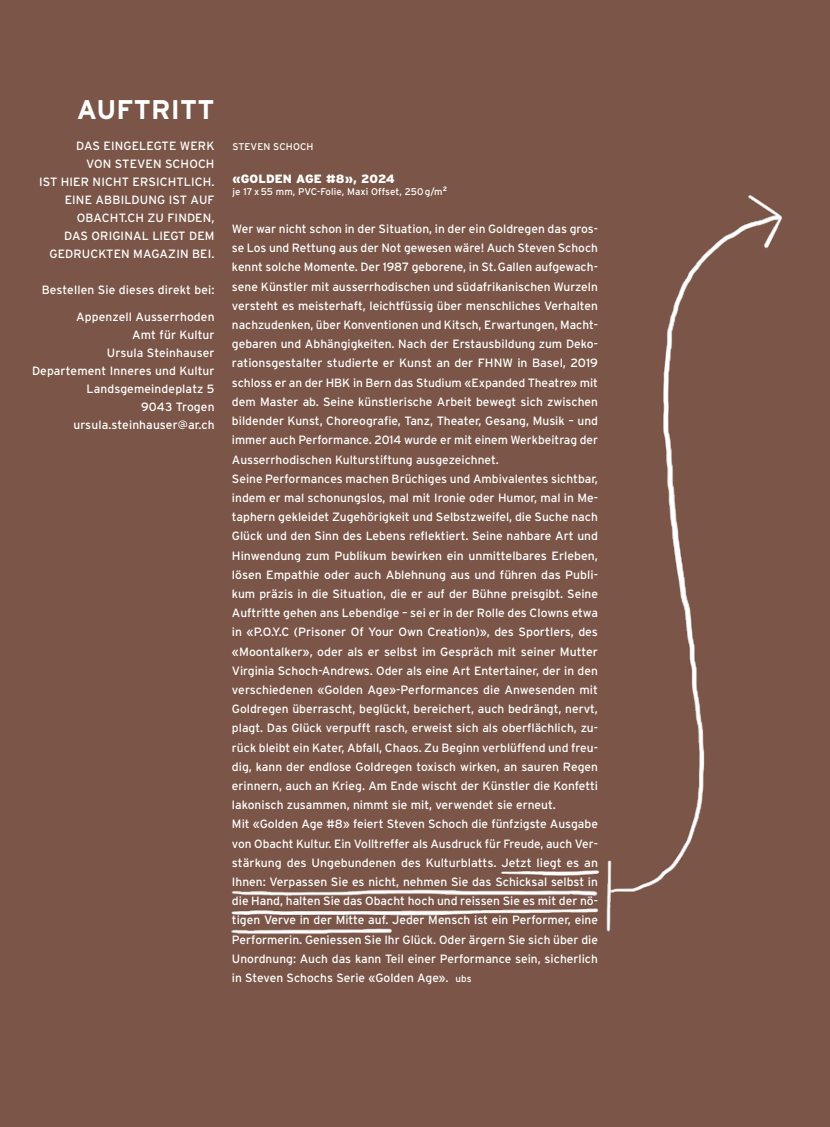
<style>
.page{position:relative;width:830px;height:1127px;background:#fff}
.page>*{position:absolute;margin:0;border:0;box-sizing:border-box;transform-origin:0 0}
.t1{font:700 27px "Interstate";letter-spacing:.01em;color:#fff}
.t2{font:12px/19.2px "Interstate";color:#fff;text-align:right}
.t3{font:900 12px "Interstate";letter-spacing:.01em;color:#fff}
.t4{font:9.75px "Interstate";letter-spacing:.01em;color:#fff}
.s1{font-size:9.75px}
</style>
<div class="page">
<div style="left:0;top:0;width:604px;height:1127px;background:#7a5548"></div>
<div style="left:604px;top:0;width:225px;height:1127px;background:#7a5548"></div>
<h1 class="t1" style="left:77px;top:94px;width:139px">AUFTRITT</h1>
<p class="t2" style="left:39px;top:137px;width:177px;line-height:18px">DAS EINGELEGTE WERK<br>VON STEVEN SCHOCH<br>IST HIER NICHT ERSICHTLICH.<br>EINE ABBILDUNG IST AUF<br>OBACHT.CH ZU FINDEN,<br>DAS ORIGINAL LIEGT DEM<br>GEDRUCKTEN MAGAZIN BEI.</p>
<p class="t2" style="left:42px;top:280px;width:174px">Bestellen Sie dieses direkt bei:</p>
<p class="t2" style="left:32px;top:308px;width:184px;line-height:18px">Appenzell Ausserrhoden<br>Amt für Kultur<br>Ursula Steinhauser<br>Departement Inneres und Kultur<br>Landsgemeindeplatz 5<br>9043 Trogen ursula.steinhauser@ar.ch</p>
<p class="t4" style="left:232px;top:141px;width:82px">STEVEN SCHOCH</p>
<p class="t3" style="left:232px;top:172px;width:164px">«GOLDEN AGE #8», 2024</p>
<p class="t4" style="left:232px;top:186px;width:216px">je 17x55 mm, PVC-Folie, Maxi Offset, 250g/m<sup>2</sup></p>
<p class="t2" style="left:232px;top:219px;width:367px;text-align:left">Wer war nicht schon in der Situation, in der ein Goldregen das gros&shy;se Los und Rettung aus der Not gewesen wäre! Auch Steven Schoch kennt solche Momente. Der 1987 geborene, in St.Gallen aufgewach&shy;sene Künstler mit ausserrhodischen und südafrikanischen Wurzeln versteht es meisterhaft, leichtfüssig über menschliches Verhalten nachzudenken, über Konventionen und Kitsch, Erwartungen, Macht&shy;gebaren und Abhängigkeiten. Nach der Erstausbildung zum Deko&shy;rationsgestalter studierte er Kunst an der FHNW in Basel, 2019 schloss er an der HBK in Bern das Studium «Expanded Theatre» mit dem Master ab. Seine künstlerische Arbeit bewegt sich zwischen bildender Kunst, Choreografie, Tanz, Theater, Gesang, Musik – und immer auch Performance. 2014 wurde er mit einem Werkbeitrag der Ausserrhodischen Kulturstiftung ausgezeichnet.<br>Seine Performances machen Brüchiges und Ambivalentes sichtbar, indem er mal schonungslos, mal mit Ironie oder Humor, mal in Me&shy;taphern gekleidet Zugehörigkeit und Selbstzweifel, die Suche nach Glück und den Sinn des Lebens reflektiert. Seine nahbare Art und Hinwendung zum Publikum bewirken ein unmittelbares Erleben, lösen Empathie oder auch Ablehnung aus und führen das Publi&shy;kum präzis in die Situation, die er auf der Bühne preisgibt. Seine Auftritte gehen ans Lebendige – sei er in der Rolle des Clowns etwa in «P.O.Y.C (Prisoner Of Your Own Creation)», des Sportlers, des «Moontalker», oder als er selbst im Gespräch mit seiner Mutter Virginia Schoch-Andrews. Oder als eine Art Entertainer, der in den verschiedenen «Golden Age»-Performances die Anwesenden mit Goldregen überrascht, beglückt, bereichert, auch bedrängt, nervt, plagt. Das Glück verpufft rasch, erweist sich als oberflächlich, zu&shy;rück bleibt ein Kater, Abfall, Chaos. Zu Beginn verblüffend und freu&shy;dig, kann der endlose Goldregen toxisch wirken, an sauren Regen erinnern, auch an Krieg. Am Ende wischt der Künstler die Konfetti lakonisch zusammen, nimmt sie mit, verwendet sie erneut.<br>Mit «Golden Age #8» feiert Steven Schoch die fünfzigste Ausgabe von Obacht Kultur. Ein Volltreffer als Ausdruck für Freude, auch Ver&shy;stärkung des Ungebundenen des Kulturblatts. Jetzt liegt es an Ihnen: Verpassen Sie es nicht, nehmen Sie das Schicksal selbst in die Hand, halten Sie das Obacht hoch und reissen Sie es mit der nö&shy;tigen Verve in der Mitte auf. Jeder Mensch ist ein Performer, eine Performerin. Geniessen Sie Ihr Glück. Oder ärgern Sie sich über die Unordnung: Auch das kann Teil einer Performance sein, sicherlich in Steven Schochs Serie «Golden Age». <span class="s1">ubs</span></p>
</div>
